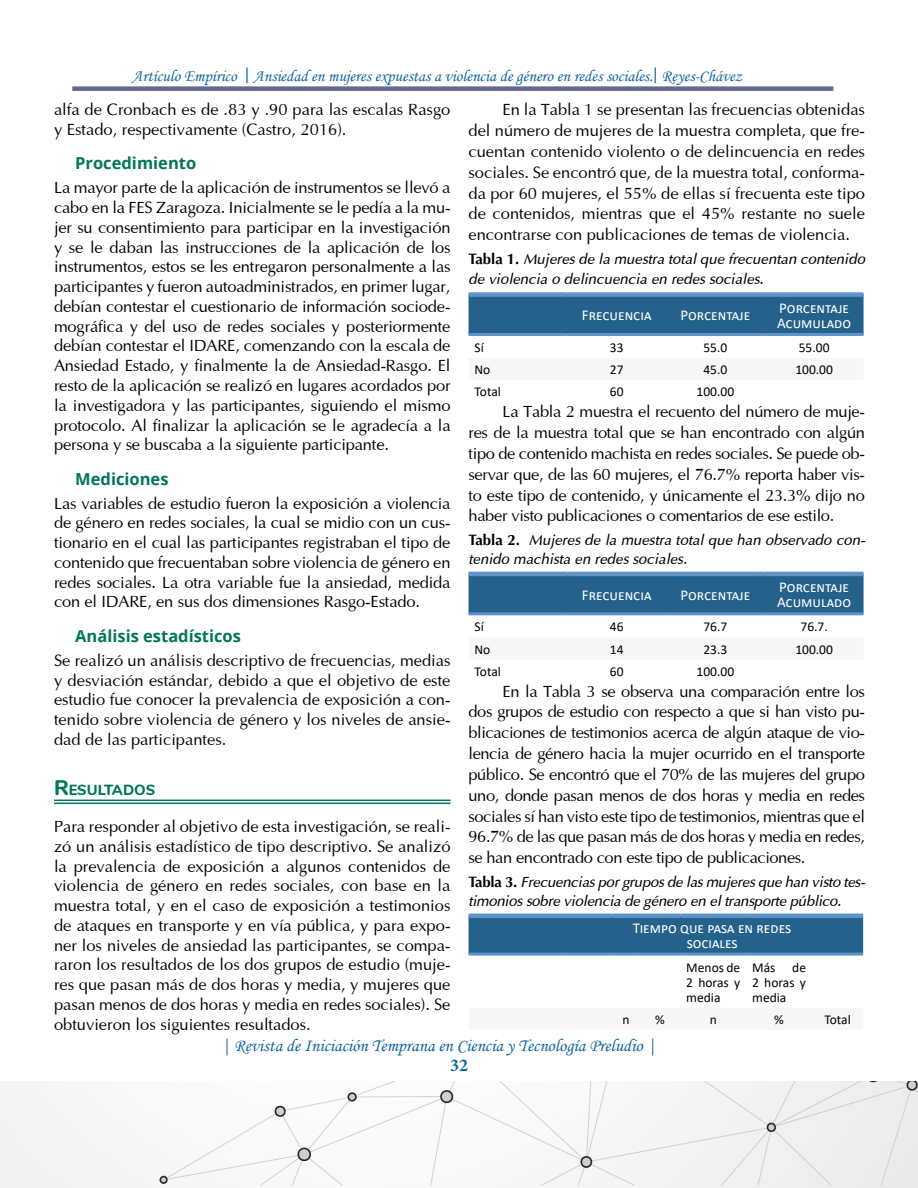
<style>
.page{position:relative;width:918px;height:1188px;background:#fff}
.page>*{position:absolute;margin:0;border:0;box-sizing:border-box;transform-origin:0 0}
.t1{font:18px "Monotype Corsiva";color:#1365a2}
.t2{font:700 18px "Minion Pro";color:#1365a2}
.t3{font:16.5px/19.8px "Optima";color:#000;text-align:justify}
.t4{font:16.5px "Monotype Corsiva";color:#1365a2}
.t5{font:700 16.5px "Open Sans";color:#007658}
.t6{font:italic 15px/19px "Optima";color:#000}
.t7{font:15px/15px "Calibri";color:#fff}
.t8{font:800 14.7px "Nunito";color:#007658}
.t9{font:13.5px/15px "Calibri";color:#000;text-align:justify}
.s1{font-family:"Soberana Sans";font-size:15px}
.s2{font-size:21px}
.s3{font-family:"Optima CE";font-weight:700;font-style:normal}
</style>
<div class="page">
<img style="left:0;top:1082px;width:918px;height:106px">
<div style="left:72px;top:86px;width:761px;height:5px;background:#636990"></div>
<hr style="left:54px;top:800px;width:397px;height:1px;background:#007658">
<hr style="left:54px;top:803px;width:397px;height:1px;background:#007658">
<div style="left:469px;top:297px;width:395px;height:36px;background:#24618b"></div>
<div style="left:469px;top:292px;width:98px;height:5px;background:#5e93c7"></div>
<div style="left:567px;top:292px;width:99px;height:5px;background:#5e93c7"></div>
<div style="left:666px;top:292px;width:99px;height:5px;background:#5e93c7"></div>
<div style="left:765px;top:292px;width:99px;height:5px;background:#5e93c7"></div>
<hr style="left:469px;top:333px;width:98px;height:3px;background:#5e93c7">
<hr style="left:567px;top:333px;width:99px;height:3px;background:#5e93c7">
<hr style="left:666px;top:333px;width:99px;height:3px;background:#5e93c7">
<hr style="left:765px;top:333px;width:99px;height:3px;background:#5e93c7">
<div style="left:469px;top:576px;width:395px;height:36px;background:#24618b"></div>
<hr style="left:469px;top:572px;width:98px;height:4px;background:#5e93c7">
<hr style="left:567px;top:572px;width:99px;height:4px;background:#5e93c7">
<hr style="left:666px;top:572px;width:99px;height:4px;background:#5e93c7">
<hr style="left:765px;top:572px;width:99px;height:4px;background:#5e93c7">
<hr style="left:469px;top:612px;width:98px;height:3px;background:#5e93c7">
<hr style="left:567px;top:612px;width:99px;height:3px;background:#5e93c7">
<hr style="left:666px;top:612px;width:99px;height:3px;background:#5e93c7">
<hr style="left:765px;top:612px;width:99px;height:3px;background:#5e93c7">
<div style="left:469px;top:918px;width:394px;height:35px;background:#24618b"></div>
<hr style="left:469px;top:914px;width:96px;height:4px;background:#5e93c7">
<hr style="left:565px;top:914px;width:47px;height:4px;background:#5e93c7">
<hr style="left:612px;top:914px;width:28px;height:4px;background:#5e93c7">
<hr style="left:640px;top:914px;width:40px;height:4px;background:#5e93c7">
<hr style="left:680px;top:914px;width:66px;height:4px;background:#5e93c7">
<hr style="left:746px;top:914px;width:66px;height:4px;background:#5e93c7">
<hr style="left:812px;top:914px;width:51px;height:4px;background:#5e93c7">
<hr style="left:469px;top:953px;width:96px;height:3px;background:#5e93c7">
<hr style="left:565px;top:953px;width:47px;height:3px;background:#5e93c7">
<hr style="left:612px;top:953px;width:28px;height:3px;background:#5e93c7">
<hr style="left:640px;top:953px;width:40px;height:3px;background:#5e93c7">
<hr style="left:680px;top:953px;width:66px;height:3px;background:#5e93c7">
<hr style="left:746px;top:953px;width:66px;height:3px;background:#5e93c7">
<hr style="left:812px;top:953px;width:51px;height:3px;background:#5e93c7">
<p class="t4" style="left:132px;top:66px;width:611px">Artículo Empírico <span class="s1">|</span> Ansiedad en mujeres expuestas a violencia de género en redes sociales.<span class="s1">|</span> Reyes-Chávez</p>
<p class="t3" style="left:54px;top:98px;width:398px">alfa de Cronbach es de .83 y .90 para las escalas Rasgo y Estado, respectivamente (Castro, 2016).</p>
<p class="t5" style="left:75px;top:152px;width:122px">Procedimiento</p>
<p class="t3" style="left:54px;top:177px;width:398px">La mayor parte de la aplicación de instrumentos se llevó a cabo en la FES Zaragoza. Inicialmente se le pedía a la mu&shy;jer su consentimiento para participar en la investigación y se le daban las instrucciones de la aplicación de los instrumentos, estos se les entregaron personalmente a las participantes y fueron autoadministrados, en primer lugar, debían contestar el cuestionario de información sociode&shy;mográfica y del uso de redes sociales y posteriormente debían contestar el IDARE, comenzando con la escala de Ansiedad Estado, y finalmente la de Ansiedad-Rasgo. El resto de la aplicación se realizó en lugares acordados por la investigadora y las participantes, siguiendo el mismo protocolo. Al finalizar la aplicación se le agradecía a la persona y se buscaba a la siguiente participante.</p>
<p class="t5" style="left:75px;top:467px;width:95px">Mediciones</p>
<p class="t3" style="left:54px;top:492px;width:398px">Las variables de estudio fueron la exposición a violencia de género en redes sociales, la cual se midio con un cus&shy;tionario en el cual las participantes registraban el tipo de contenido que frecuentaban sobre violencia de género en redes sociales. La otra variable fue la ansiedad, medida con el IDARE, en sus dos dimensiones Rasgo-Estado.</p>
<p class="t5" style="left:75px;top:624px;width:167px">Análisis estadísticos</p>
<p class="t3" style="left:54px;top:649px;width:398px">Se realizó un análisis descriptivo de frecuencias, medias y desviación estándar, debido a que el objetivo de este estudio fue conocer la prevalencia de exposición a con&shy;tenido sobre violencia de género y los niveles de ansie&shy;dad de las participantes.</p>
<p class="t8" style="left:54px;top:779px;width:103px"><span class="s2">R</span>ESULTADOS</p>
<p class="t3" style="left:54px;top:815px;width:398px">Para responder al objetivo de esta investigación, se reali&shy;zó un análisis estadístico de tipo descriptivo. Se analizó la prevalencia de exposición a algunos contenidos de violencia de género en redes sociales, con base en la muestra total, y en el caso de exposición a testimonios de ataques en transporte y en vía pública, y para expo&shy;ner los niveles de ansiedad las participantes, se compa&shy;raron los resultados de los dos grupos de estudio (muje&shy;res que pasan más de dos horas y media, y mujeres que pasan menos de dos horas y media en redes sociales). Se obtuvieron los siguientes resultados.</p>
<p class="t3" style="left:469px;top:98px;width:398px;line-height:20.9px;text-indent:34px">En la Tabla 1 se presentan las frecuencias obtenidas del número de mujeres de la muestra completa, que fre&shy;cuentan contenido violento o de delincuencia en redes sociales. Se encontró que, de la muestra total, conforma&shy;da por 60 mujeres, el 55% de ellas sí frecuenta este tipo de contenidos, mientras que el 45% restante no suele encontrarse con publicaciones de temas de violencia.</p>
<p class="t6" style="left:469px;top:248px;width:398px;line-height:20.9px"><span class="s3">Tabla 1.</span> Mujeres de la muestra total que frecuentan contenido de violencia o delincuencia en redes sociales.</p>
<p class="t7" style="left:582px;top:307px;width:71px">Frecuencia</p>
<p class="t7" style="left:680px;top:307px;width:71px">Porcentaje</p>
<p class="t7" style="left:777px;top:300px;width:75px">Porcentaje<br>Acumulado</p>
<p class="t9" style="left:475px;top:340px;width:11px">Sí</p>
<p class="t9" style="left:610px;top:340px;width:15px">33</p>
<p class="t9" style="left:703px;top:340px;width:25px">55.0</p>
<p class="t9" style="left:799px;top:340px;width:32px">55.00</p>
<p class="t9" style="left:475px;top:362px;width:17px">No</p>
<p class="t9" style="left:610px;top:362px;width:15px">27</p>
<p class="t9" style="left:703px;top:362px;width:25px">45.0</p>
<p class="t9" style="left:795px;top:362px;width:39px">100.00</p>
<p class="t9" style="left:475px;top:384px;width:28px">Total</p>
<p class="t9" style="left:610px;top:384px;width:15px">60</p>
<p class="t9" style="left:697px;top:384px;width:39px">100.00</p>
<p class="t3" style="left:469px;top:400px;width:398px;line-height:20.9px;text-indent:34px">La Tabla 2 muestra el recuento del número de muje&shy;res de la muestra total que se han encontrado con algún tipo de contenido machista en redes sociales. Se puede ob&shy;servar que, de las 60 mujeres, el 76.7% reporta haber vis&shy;to este tipo de contenido, y únicamente el 23.3% dijo no haber visto publicaciones o comentarios de ese estilo.</p>
<p class="t6" style="left:469px;top:530px;width:398px"><span class="s3">Tabla 2.</span> Mujeres de la muestra total que han observado con&shy;tenido machista en redes sociales.</p>
<p class="t7" style="left:582px;top:587px;width:71px">Frecuencia</p>
<p class="t7" style="left:680px;top:587px;width:71px">Porcentaje</p>
<p class="t7" style="left:777px;top:579px;width:75px">Porcentaje<br>Acumulado</p>
<p class="t9" style="left:475px;top:619px;width:11px">Sí</p>
<p class="t9" style="left:610px;top:619px;width:15px">46</p>
<p class="t9" style="left:703px;top:619px;width:25px">76.7</p>
<p class="t9" style="left:801px;top:619px;width:29px">76.7.</p>
<p class="t9" style="left:475px;top:641px;width:17px">No</p>
<p class="t9" style="left:610px;top:641px;width:15px">14</p>
<p class="t9" style="left:703px;top:641px;width:25px">23.3</p>
<p class="t9" style="left:795px;top:641px;width:39px">100.00</p>
<p class="t9" style="left:475px;top:663px;width:28px">Total</p>
<p class="t9" style="left:610px;top:663px;width:15px">60</p>
<p class="t9" style="left:697px;top:663px;width:39px">100.00</p>
<p class="t3" style="left:469px;top:679px;width:398px;line-height:20.9px;text-indent:34px">En la Tabla 3 se observa una comparación entre los dos grupos de estudio con respecto a que si han visto pu&shy;blicaciones de testimonios acerca de algún ataque de vio&shy;lencia de género hacia la mujer ocurrido en el transporte público. Se encontró que el 70% de las mujeres del grupo uno, donde pasan menos de dos horas y media en redes sociales sí han visto este tipo de testimonios, mientras que el 96.7% de las que pasan más de dos horas y media en redes, se han encontrado con este tipo de publicaciones.</p>
<p class="t6" style="left:469px;top:872px;width:398px"><span class="s3">Tabla 3.</span> Frecuencias por grupos de las mujeres que han visto tes&shy;timonios sobre violencia de género en el transporte público.</p>
<p class="t7" style="left:633px;top:920px;width:160px;text-align:center">Tiempo que pasa en redes sociales</p>
<p class="t9" style="left:686px;top:959px;width:55px">Menos de 2 horas y media</p>
<p class="t9" style="left:752px;top:959px;width:55px">Más de 2 horas y media</p>
<p class="t9" style="left:623px;top:1012px;width:9px">n</p>
<p class="t9" style="left:655px;top:1012px;width:11px">%</p>
<p class="t9" style="left:710px;top:1012px;width:9px">n</p>
<p class="t9" style="left:774px;top:1012px;width:11px">%</p>
<p class="t9" style="left:824px;top:1012px;width:28px">Total</p>
<p class="t1" style="left:221px;top:1035px;width:437px">| Revista de Iniciación Temprana en Ciencia y Tecnología Preludio |</p>
<p class="t2" style="left:450px;top:1052px;width:19px">32</p>
</div>
